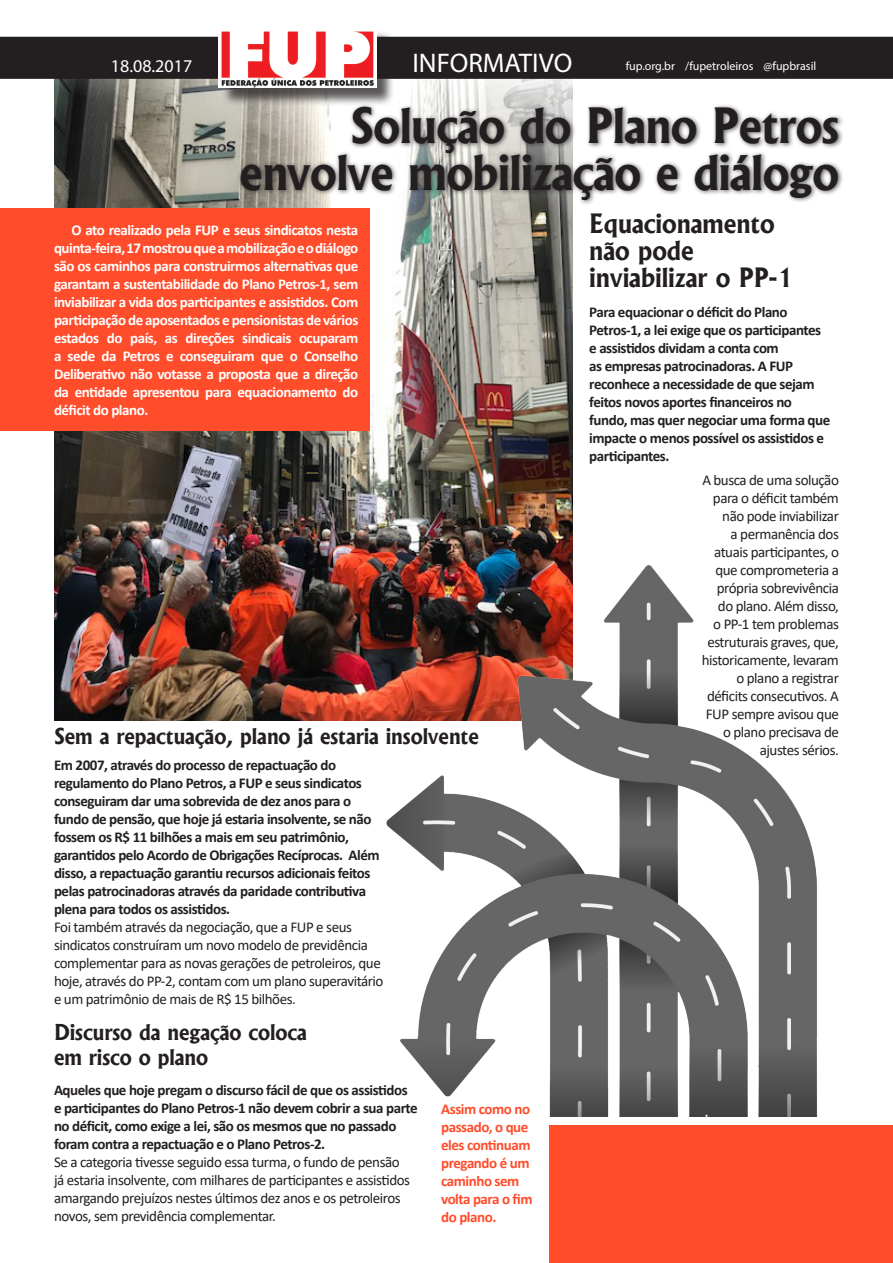
<style>
.page{position:relative;width:893px;height:1263px;background:#fff}
.page>*{position:absolute;margin:0;border:0;box-sizing:border-box;transform-origin:0 0}
.t1{font:700 46.5px "Albertus";letter-spacing:-.01em;color:#231f20}
.t2{font:27px "Myriad Pro";color:#fff}
.t3{font:700 25.5px "Albertus";color:#231f20}
.t4{font:700 21px "Albertus";color:#231f20}
.t5{font:18px "Myriad Pro";color:#fff}
.t6{font:15px/18px "Calibri";letter-spacing:-.03em;color:#231f20}
.t7{font:700 15px/18px "Calibri";letter-spacing:-.03em;color:#231f20}
.t8{font:700 15px/18px "Calibri";letter-spacing:-.03em;color:#fff;text-align:justify}
.t9{font:700 15px/18px "Calibri";letter-spacing:-.03em;color:#ff4c2b}
.t10{font:12px "Myriad Pro";color:#fff}
.s1{font-weight:700}
</style>
<div class="page">
<img style="left:54px;top:79px;width:518px;height:642px">
<div style="left:237px;top:103px;width:607px;height:103px;background:#231f20;opacity:.75"></div>
<img style="left:386px;top:565px;width:432px;height:552px">
<div style="left:0;top:208px;width:369px;height:222px;background:#ff4c2b"></div>
<div style="left:1px;top:37px;width:891px;height:41px;background:#231f20"></div>
<div style="left:0;top:37px;width:893px;height:42px;border:2px solid #231f20"></div>
<div style="left:221px;top:31px;width:174px;height:75px;background:#231f20;opacity:.75"></div>
<img style="left:219px;top:31px;width:157px;height:57px">
<div style="left:549px;top:1126px;width:344px;height:137px;background:#ff4c2b"></div>
<p class="t5" style="left:111px;top:55px;width:83px">18.08.2017</p>
<p class="t2" style="left:412px;top:46px;width:161px">INFORMATIVO</p>
<p class="t10" style="left:626px;top:59px;width:192px">fup.org.br /fupetroleiros @fupbrasil</p>
<p class="t1" style="left:350px;top:98px;width:490px">Solução do Plano Petros</p>
<p class="t1" style="left:240px;top:144px;width:601px">envolve mobilização e diálogo</p>
<p class="t3" style="left:589px;top:208px;width:187px">Equacionamento</p>
<p class="t3" style="left:589px;top:235px;width:106px">não pode</p>
<p class="t3" style="left:589px;top:262px;width:206px">inviabilizar o PP-1</p>
<p class="t7" style="left:589px;top:303px;width:243px">Para equacionar o déficit do Plano Petros-1, a lei exige que os participantes e assistidos dividam a conta com<br>as empresas patrocinadoras. A FUP reconhece a necessidade de que sejam feitos novos aportes financeiros no fundo, mas quer negociar uma forma que impacte o menos possível os assistidos e participantes.</p>
<p class="t6" style="left:702px;top:470px;width:139px;text-align:right">A busca de uma solução para o déficit também não pode inviabilizar<br>a permanência dos atuais participantes, o que comprometeria a própria sobrevivência do plano. Além disso,<br>o PP-1 tem problemas estruturais graves, que, historicamente, levaram o plano a registrar déficits consecutivos. A<br>FUP sempre avisou que o plano precisava de ajustes sérios.</p>
<p class="t8" style="left:54px;top:220px;width:306px;text-indent:17px">O ato realizado pela FUP e seus sindicatos nesta quinta-feira, 17 mostrou que a mobilização e o diálogo são os caminhos para construirmos alternativas que garantam a sustentabilidade do Plano Petros-1, sem inviabilizar a vida dos participantes e assistidos. Com participação de aposentados e pensionistas de vários estados do país, as direções sindicais ocuparam a sede da Petros e conseguiram que o Conselho Deliberativo não votasse a proposta que a direção da entidade apresentou para equacionamento do déficit do plano.</p>
<p class="t4" style="left:54px;top:723px;width:426px">Sem a repactuação, plano já estaria insolvente</p>
<p class="t7" style="left:54px;top:756px;width:327px">Em 2007, através do processo de repactuação do regulamento do Plano Petros, a FUP e seus sindicatos conseguiram dar uma sobrevida de dez anos para o fundo de pensão, que hoje já estaria insolvente, se não fossem os R$ 11 bilhões a mais em seu patrimônio, garantidos pelo Acordo de Obrigações Recíprocas. Além disso, a repactuação garantiu recursos adicionais feitos pelas patrocinadoras através da paridade contributiva plena para todos os assistidos.</p>
<p class="t6" style="left:54px;top:918px;width:331px">Foi também através da negociação, que a FUP e seus sindicatos construíram um novo modelo de previdência complementar para as novas gerações de petroleiros, que hoje, através do PP-2, contam com um plano superavitário e um patrimônio de mais de R$ 15 bilhões.</p>
<p class="t4" style="left:54px;top:1019px;width:254px">Discurso da negação coloca</p>
<p class="t4" style="left:54px;top:1044px;width:156px">em risco o plano</p>
<p class="t6" style="left:54px;top:1081px;width:365px"><span class="s1">Aqueles que hoje pregam o discurso fácil de que os assistidos e participantes do Plano Petros-1 não devem cobrir a sua parte no déficit, como exige a lei, são os mesmos que no passado foram contra a repactuação e o Plano Petros-2.<br></span>Se a categoria tivesse seguido essa turma, o fundo de pensão<br>já estaria insolvente, com milhares de participantes e assistidos amargando prejuízos nestes últimos dez anos e os petroleiros novos, sem previdência complementar.</p>
<p class="t9" style="left:441px;top:1100px;width:93px">Assim como no passado, o que eles continuam pregando é um caminho sem volta para o fim do plano.</p>
</div>
